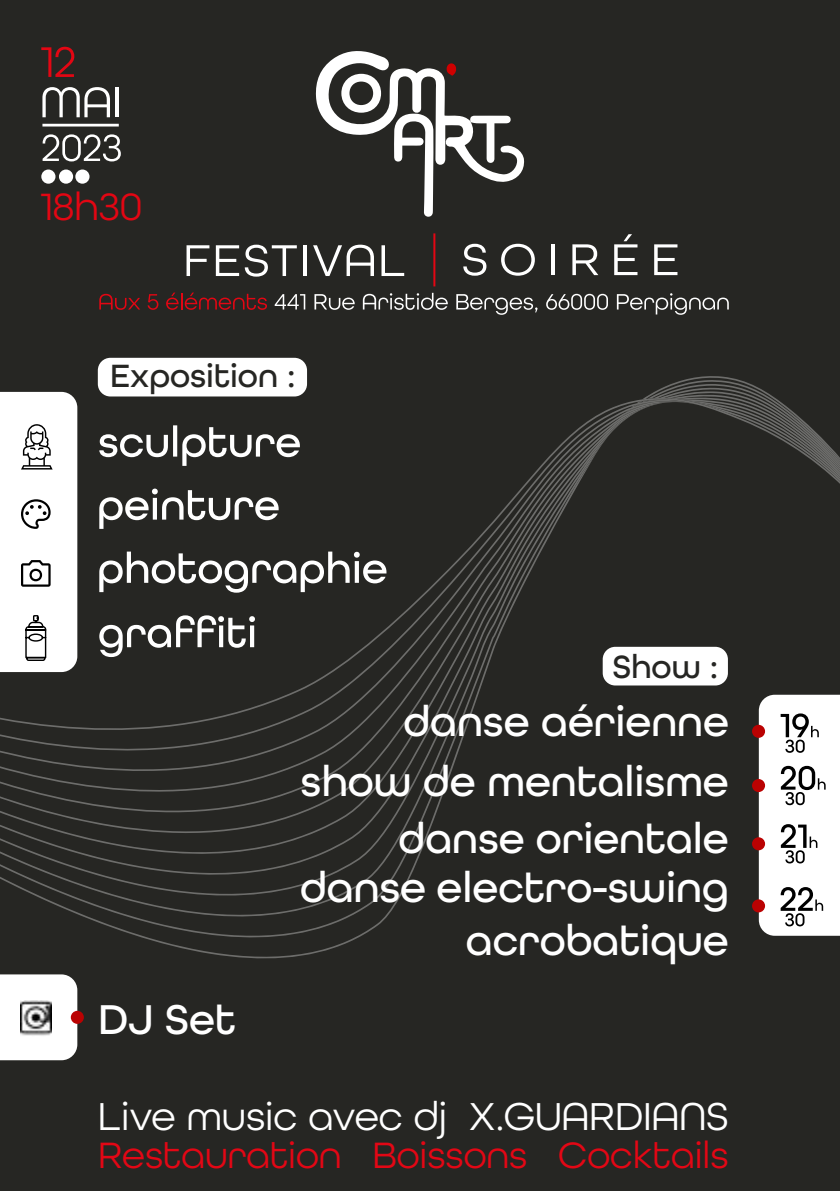
<style>
.page{position:relative;width:840px;height:1191px;background:#fff}
.page>*{position:absolute;margin:0;border:0;box-sizing:border-box;transform-origin:0 0}
.t1{font:500 44px/57.2px "All Round Gothic";color:#fff;text-align:right}
.t2{font:41.2px "All Round Gothic";color:#fff}
.t3{font:40.2px "All Round Gothic";color:#e30613}
.t4{font:38.8px "All Round Gothic";color:#e30715}
.t5{font:500 34px "All Round Gothic";color:#262623}
</style>
<div class="page">
<div style="left:0;top:0;width:839px;height:1191px;background:#262623"></div>
<svg style="left:0;top:357px;width:839px;height:397px"></svg>
<svg style="left:315px;top:51px;width:209px;height:166px"></svg>
<svg style="left:186px;top:245px;width:23px;height:31px"></svg>
<svg style="left:216px;top:245px;width:80px;height:32px"></svg>
<hr style="left:303px;top:245px;width:3px;height:31px;background:#fff">
<svg style="left:313px;top:245px;width:61px;height:31px"></svg>
<svg style="left:381px;top:245px;width:23px;height:31px"></svg>
<hr style="left:433px;top:233px;width:2px;height:53px;background:#e30613">
<svg style="left:463px;top:244px;width:23px;height:32px"></svg>
<svg style="left:501px;top:244px;width:33px;height:32px"></svg>
<hr style="left:551px;top:244px;width:3px;height:31px;background:#fff">
<svg style="left:572px;top:244px;width:26px;height:31px"></svg>
<svg style="left:614px;top:234px;width:23px;height:41px"></svg>
<svg style="left:654px;top:244px;width:23px;height:31px"></svg>
<svg style="left:99px;top:294px;width:41px;height:16px"></svg>
<svg style="left:147px;top:294px;width:11px;height:16px"></svg>
<svg style="left:166px;top:292px;width:101px;height:18px"></svg>
<svg style="left:274px;top:294px;width:31px;height:15px"></svg>
<svg style="left:314px;top:294px;width:40px;height:16px"></svg>
<svg style="left:362px;top:293px;width:85px;height:17px"></svg>
<svg style="left:456px;top:294px;width:81px;height:21px"></svg>
<svg style="left:546px;top:294px;width:61px;height:16px"></svg>
<svg style="left:616px;top:293px;width:112px;height:22px"></svg>
<div style="left:98px;top:358px;width:209px;height:38px;background:#fff;border-radius:13px"></div>
<div style="left:602px;top:647px;width:125px;height:38px;background:#fff;border-radius:13px"></div>
<div style="left:0;top:974px;width:77px;height:86px;background:#fff"></div>
<svg style="left:99px;top:488px;width:179px;height:41px"></svg>
<svg style="left:758px;top:694px;width:81px;height:241px;background:#e4e3e3"></svg>
<svg style="left:99px;top:551px;width:287px;height:41px"></svg>
<svg style="left:99px;top:425px;width:201px;height:41px"></svg>
<svg style="left:99px;top:615px;width:156px;height:42px"></svg>
<div style="left:751px;top:725px;width:13px;height:13px;background:#ba0202;border-radius:50%"></div>
<div style="left:751px;top:779px;width:13px;height:13px;background:#ba0202;border-radius:50%"></div>
<div style="left:751px;top:837px;width:13px;height:13px;background:#ba0202;border-radius:50%"></div>
<div style="left:751px;top:899px;width:13px;height:13px;background:#ba0202;border-radius:50%"></div>
<div style="left:71px;top:1010px;width:13px;height:13px;background:#ba0202;border-radius:50%"></div>
<svg style="left:41px;top:47px;width:33px;height:30px"></svg>
<svg style="left:42px;top:87px;width:68px;height:30px"></svg>
<hr style="left:115px;top:88px;width:4px;height:29px;background:#fff">
<svg style="left:43px;top:134px;width:78px;height:27px"></svg>
<hr style="left:42px;top:124px;width:77px;height:2px;background:#fff">
<div style="left:41px;top:169px;width:14px;height:15px;background:#fff;border-radius:50%"></div>
<div style="left:59px;top:169px;width:14px;height:15px;background:#fff;border-radius:50%"></div>
<div style="left:75px;top:169px;width:14px;height:15px;background:#fff;border-radius:50%"></div>
<svg style="left:0;top:392px;width:77px;height:280px;background:#efefef"></svg>
<img style="left:21px;top:1001px;width:30px;height:35px">
<p class="t3" style="left:40px;top:183px;width:104px">18h30</p>
<p class="t5" style="left:110px;top:355px;width:187px">Exposition :</p>
<p class="t5" style="left:612px;top:646px;width:107px">Show :</p>
<p class="t1" style="left:403px;top:692px;width:327px">danse aérienne</p>
<p class="t1" style="left:98px;top:990px;width:139px">DJ Set</p>
<p class="t1" style="left:300px;top:752px;width:429px">show de mentalisme danse orientale</p>
<p class="t1" style="left:300px;top:861px;width:430px;line-height:52.8px">danse electro-swing acrobatique</p>
<p class="t2" style="left:98px;top:1092px;width:632px">Live music avec dj X.GUARDIANS</p>
<p class="t4" style="left:98px;top:1132px;width:631px">Restauration Boissons Cocktails</p>
</div>
